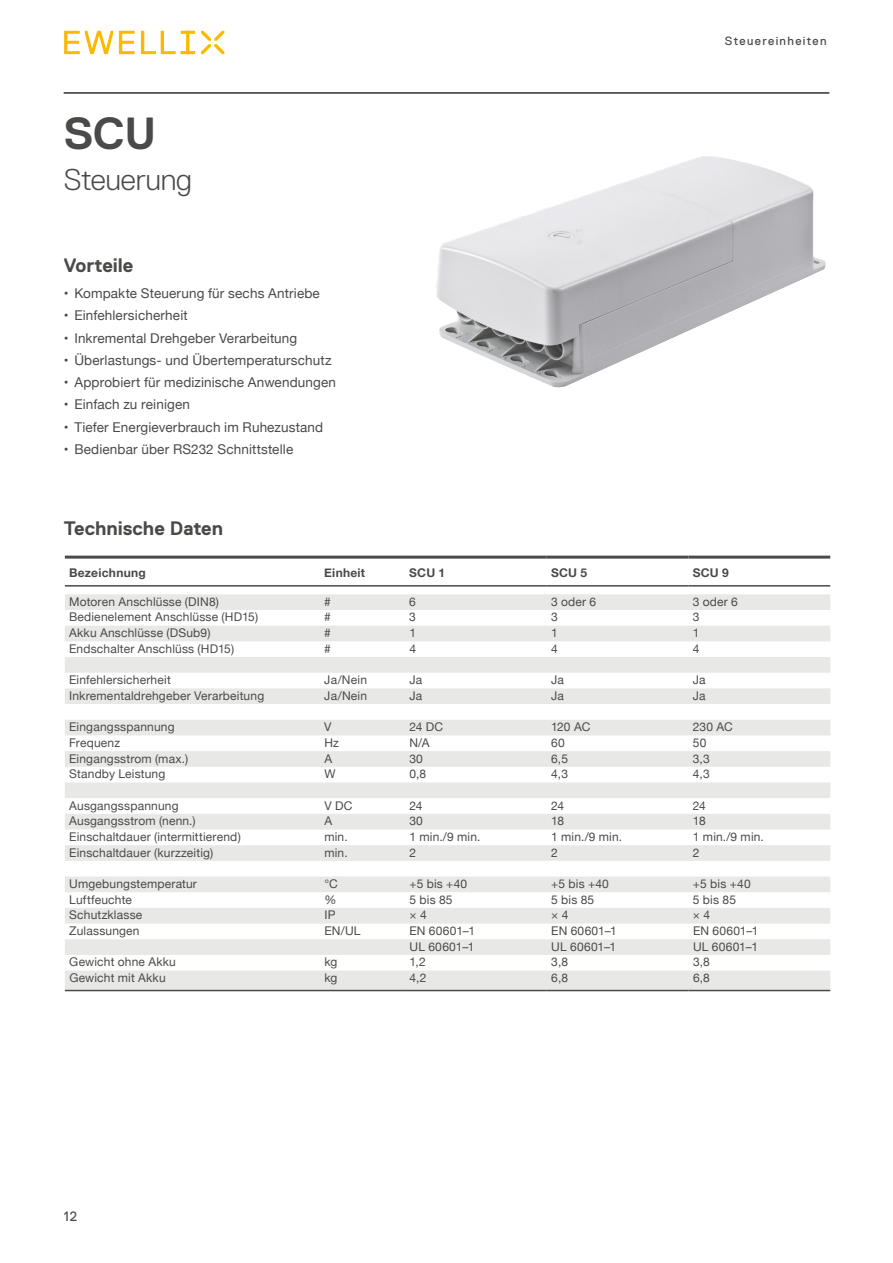
<style>
.page{position:relative;width:893px;height:1263px;background:#fff}
.page>*{position:absolute;margin:0;border:0;box-sizing:border-box;transform-origin:0 0}
.t1{font:700 45px "Replica Std";color:#4a4a49}
.t2{font:300 30px "Replica Std";letter-spacing:-.005em;color:#4a4a49}
.t3{font:700 19.5px "Replica Std";letter-spacing:-.005em;color:#4a4a49}
.t4{font:13.5px "Helvetica Neue";letter-spacing:.01em;color:#4a4a49}
.t5{font:13.5px "Replica Std";color:#4a4a49}
.t6{font:12px "Helvetica Neue";letter-spacing:.015em;color:#4a4a49}
.t7{font:700 12px "Helvetica Neue";letter-spacing:.02em;color:#4a4a49}
.t8{font:12px "Replica Std";letter-spacing:.11em;color:#4a4a49}
</style>
<div class="page">
<svg style="left:64px;top:31px;width:131px;height:23px"></svg>
<svg style="left:201px;top:31px;width:23px;height:23px"></svg>
<hr style="left:64px;top:93px;width:765px;height:1px;background:#4a4a49">
<img style="left:436px;top:156px;width:390px;height:232px">
<svg style="left:65px;top:594px;width:765px;height:396px;fill:#eaeae9"></svg>
<hr style="left:65px;top:990px;width:255px;height:1px;background:#4a4a49">
<hr style="left:320px;top:990px;width:85px;height:1px;background:#4a4a49">
<hr style="left:405px;top:990px;width:142px;height:1px;background:#4a4a49">
<hr style="left:547px;top:990px;width:141px;height:1px;background:#4a4a49">
<hr style="left:688px;top:990px;width:142px;height:1px;background:#4a4a49">
<hr style="left:65px;top:556px;width:255px;height:3px;background:#4a4a49">
<hr style="left:320px;top:556px;width:85px;height:3px;background:#4a4a49">
<hr style="left:405px;top:556px;width:142px;height:3px;background:#4a4a49">
<hr style="left:547px;top:556px;width:141px;height:3px;background:#4a4a49">
<hr style="left:688px;top:556px;width:142px;height:3px;background:#4a4a49">
<hr style="left:65px;top:585px;width:255px;height:2px;background:#4a4a49">
<hr style="left:320px;top:585px;width:85px;height:2px;background:#4a4a49">
<hr style="left:405px;top:585px;width:142px;height:2px;background:#4a4a49">
<hr style="left:547px;top:585px;width:141px;height:2px;background:#4a4a49">
<hr style="left:688px;top:585px;width:142px;height:2px;background:#4a4a49">
<h1 class="t1" style="left:64px;top:109px;width:94px">SCU</h1>
<h2 class="t2" style="left:64px;top:163px;width:130px">Steuerung</h2>
<h3 class="t3" style="left:64px;top:254px;width:71px">Vorteile</h3>
<p class="t4" style="left:64px;top:284px;width:258px">• Kompakte Steuerung für sechs Antriebe</p>
<p class="t4" style="left:64px;top:306px;width:125px">• Einfehlersicherheit</p>
<p class="t4" style="left:64px;top:328px;width:235px">• Inkremental Drehgeber Verarbeitung</p>
<p class="t4" style="left:64px;top:350px;width:269px">• Überlastungs- und Übertemperaturschutz</p>
<p class="t4" style="left:64px;top:373px;width:274px">• Approbiert für medizinische Anwendungen</p>
<p class="t4" style="left:64px;top:395px;width:128px">• Einfach zu reinigen</p>
<p class="t4" style="left:64px;top:417px;width:261px">• Tiefer Energieverbrauch im Ruhezustand</p>
<p class="t4" style="left:64px;top:439px;width:231px">• Bedienbar über RS232 Schnittstelle</p>
<h3 class="t3" style="left:64px;top:517px;width:161px">Technische Daten</h3>
<p class="t8" style="left:725px;top:34px;width:103px">Steuereinheiten</p>
<p class="t7" style="left:69px;top:564px;width:78px">Bezeichnung</p>
<p class="t7" style="left:324px;top:564px;width:42px">Einheit</p>
<p class="t7" style="left:409px;top:564px;width:37px">SCU 1</p>
<p class="t7" style="left:551px;top:564px;width:37px">SCU 5</p>
<p class="t7" style="left:693px;top:564px;width:37px">SCU 9</p>
<p class="t6" style="left:69px;top:593px;width:151px">Motoren Anschlüsse (DIN8)</p>
<p class="t6" style="left:324px;top:593px;width:8px">#</p>
<p class="t6" style="left:409px;top:593px;width:8px">6</p>
<p class="t6" style="left:551px;top:593px;width:47px">3 oder 6</p>
<p class="t6" style="left:693px;top:593px;width:47px">3 oder 6</p>
<p class="t6" style="left:69px;top:608px;width:190px">Bedienelement Anschlüsse (HD15)</p>
<p class="t6" style="left:324px;top:608px;width:8px">#</p>
<p class="t6" style="left:409px;top:608px;width:8px">3</p>
<p class="t6" style="left:551px;top:608px;width:8px">3</p>
<p class="t6" style="left:693px;top:608px;width:8px">3</p>
<p class="t6" style="left:69px;top:624px;width:143px">Akku Anschlüsse (DSub9)</p>
<p class="t6" style="left:324px;top:624px;width:8px">#</p>
<p class="t6" style="left:409px;top:624px;width:8px">1</p>
<p class="t6" style="left:551px;top:624px;width:8px">1</p>
<p class="t6" style="left:693px;top:624px;width:8px">1</p>
<p class="t6" style="left:69px;top:640px;width:166px">Endschalter Anschlüss (HD15)</p>
<p class="t6" style="left:324px;top:640px;width:8px">#</p>
<p class="t6" style="left:409px;top:640px;width:8px">4</p>
<p class="t6" style="left:551px;top:640px;width:8px">4</p>
<p class="t6" style="left:693px;top:640px;width:8px">4</p>
<p class="t6" style="left:69px;top:671px;width:103px">Einfehlersicherheit</p>
<p class="t6" style="left:324px;top:671px;width:44px">Ja/Nein</p>
<p class="t6" style="left:409px;top:671px;width:14px">Ja</p>
<p class="t6" style="left:551px;top:671px;width:14px">Ja</p>
<p class="t6" style="left:693px;top:671px;width:14px">Ja</p>
<p class="t6" style="left:69px;top:687px;width:197px">Inkrementaldrehgeber Verarbeitung</p>
<p class="t6" style="left:324px;top:687px;width:44px">Ja/Nein</p>
<p class="t6" style="left:409px;top:687px;width:14px">Ja</p>
<p class="t6" style="left:551px;top:687px;width:14px">Ja</p>
<p class="t6" style="left:693px;top:687px;width:14px">Ja</p>
<p class="t6" style="left:69px;top:718px;width:107px">Eingangsspannung</p>
<p class="t6" style="left:324px;top:718px;width:9px">V</p>
<p class="t6" style="left:409px;top:718px;width:35px">24 DC</p>
<p class="t6" style="left:551px;top:718px;width:41px">120 AC</p>
<p class="t6" style="left:693px;top:718px;width:41px">230 AC</p>
<p class="t6" style="left:69px;top:734px;width:52px">Frequenz</p>
<p class="t6" style="left:324px;top:734px;width:16px">Hz</p>
<p class="t6" style="left:409px;top:734px;width:22px">N/A</p>
<p class="t6" style="left:551px;top:734px;width:15px">60</p>
<p class="t6" style="left:693px;top:734px;width:15px">50</p>
<p class="t6" style="left:69px;top:749px;width:120px">Eingangsstrom (max.)</p>
<p class="t6" style="left:324px;top:749px;width:9px">A</p>
<p class="t6" style="left:409px;top:749px;width:15px">30</p>
<p class="t6" style="left:551px;top:749px;width:18px">6,5</p>
<p class="t6" style="left:693px;top:749px;width:18px">3,3</p>
<p class="t6" style="left:69px;top:765px;width:98px">Standby Leistung</p>
<p class="t6" style="left:324px;top:765px;width:13px">W</p>
<p class="t6" style="left:409px;top:765px;width:18px">0,8</p>
<p class="t6" style="left:551px;top:765px;width:18px">4,3</p>
<p class="t6" style="left:693px;top:765px;width:18px">4,3</p>
<p class="t6" style="left:69px;top:797px;width:111px">Ausgangsspannung</p>
<p class="t6" style="left:324px;top:797px;width:30px">V DC</p>
<p class="t6" style="left:409px;top:797px;width:15px">24</p>
<p class="t6" style="left:551px;top:797px;width:15px">24</p>
<p class="t6" style="left:693px;top:797px;width:15px">24</p>
<p class="t6" style="left:69px;top:812px;width:128px">Ausgangsstrom (nenn.)</p>
<p class="t6" style="left:324px;top:812px;width:9px">A</p>
<p class="t6" style="left:409px;top:812px;width:15px">30</p>
<p class="t6" style="left:551px;top:812px;width:14px">18</p>
<p class="t6" style="left:693px;top:812px;width:14px">18</p>
<p class="t6" style="left:69px;top:828px;width:173px">Einschaltdauer (intermittierend)</p>
<p class="t6" style="left:324px;top:828px;width:25px">min.</p>
<p class="t6" style="left:409px;top:828px;width:72px">1 min./9 min.</p>
<p class="t6" style="left:551px;top:828px;width:72px">1 min./9 min.</p>
<p class="t6" style="left:693px;top:828px;width:72px">1 min./9 min.</p>
<p class="t6" style="left:69px;top:844px;width:145px">Einschaltdauer (kurzzeitig)</p>
<p class="t6" style="left:324px;top:844px;width:25px">min.</p>
<p class="t6" style="left:409px;top:844px;width:8px">2</p>
<p class="t6" style="left:551px;top:844px;width:8px">2</p>
<p class="t6" style="left:693px;top:844px;width:8px">2</p>
<p class="t6" style="left:69px;top:875px;width:129px">Umgebungstemperatur</p>
<p class="t6" style="left:324px;top:875px;width:15px">°C</p>
<p class="t6" style="left:409px;top:875px;width:59px">+5 bis +40</p>
<p class="t6" style="left:551px;top:875px;width:59px">+5 bis +40</p>
<p class="t6" style="left:693px;top:875px;width:59px">+5 bis +40</p>
<p class="t6" style="left:69px;top:891px;width:64px">Luftfeuchte</p>
<p class="t6" style="left:324px;top:891px;width:13px">%</p>
<p class="t6" style="left:409px;top:891px;width:45px">5 bis 85</p>
<p class="t6" style="left:551px;top:891px;width:45px">5 bis 85</p>
<p class="t6" style="left:693px;top:891px;width:45px">5 bis 85</p>
<p class="t6" style="left:69px;top:906px;width:75px">Schutzklasse</p>
<p class="t6" style="left:324px;top:906px;width:13px">IP</p>
<p class="t6" style="left:409px;top:906px;width:19px">× 4</p>
<p class="t6" style="left:551px;top:906px;width:19px">× 4</p>
<p class="t6" style="left:693px;top:906px;width:19px">× 4</p>
<p class="t6" style="left:69px;top:922px;width:72px">Zulassungen</p>
<p class="t6" style="left:324px;top:922px;width:38px">EN/UL</p>
<p class="t6" style="left:409px;top:922px;width:67px">EN 60601–1</p>
<p class="t6" style="left:551px;top:922px;width:67px">EN 60601–1</p>
<p class="t6" style="left:693px;top:922px;width:67px">EN 60601–1</p>
<p class="t6" style="left:409px;top:938px;width:67px">UL 60601–1</p>
<p class="t6" style="left:551px;top:938px;width:67px">UL 60601–1</p>
<p class="t6" style="left:693px;top:938px;width:67px">UL 60601–1</p>
<p class="t6" style="left:69px;top:953px;width:108px">Gewicht ohne Akku</p>
<p class="t6" style="left:324px;top:953px;width:15px">kg</p>
<p class="t6" style="left:409px;top:953px;width:18px">1,2</p>
<p class="t6" style="left:551px;top:953px;width:18px">3,8</p>
<p class="t6" style="left:693px;top:953px;width:18px">3,8</p>
<p class="t6" style="left:69px;top:969px;width:98px">Gewicht mit Akku</p>
<p class="t6" style="left:324px;top:969px;width:15px">kg</p>
<p class="t6" style="left:409px;top:969px;width:19px">4,2</p>
<p class="t6" style="left:551px;top:969px;width:18px">6,8</p>
<p class="t6" style="left:693px;top:969px;width:18px">6,8</p>
<p class="t5" style="left:64px;top:1209px;width:15px">12</p>
</div>
